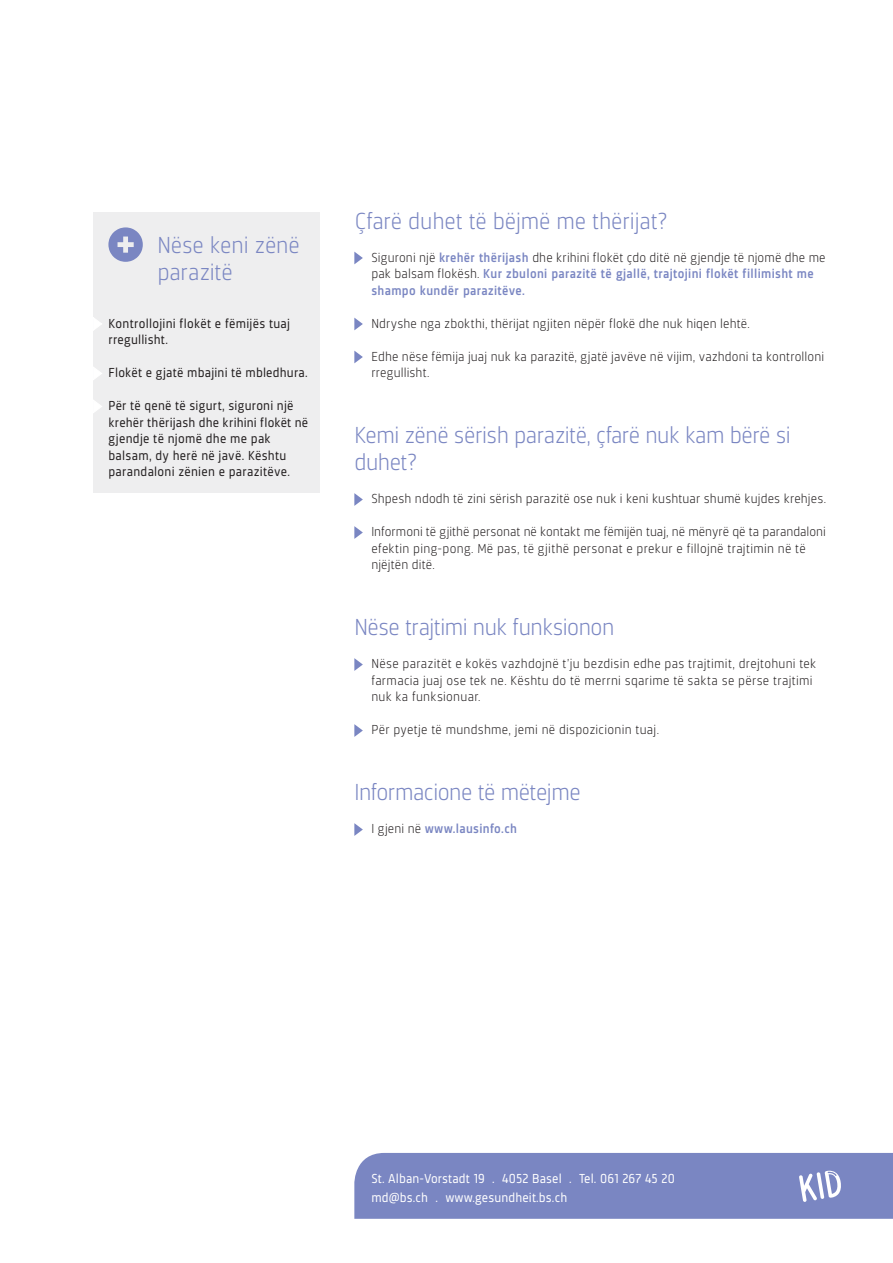
<style>
.page{position:relative;width:893px;height:1263px;background:#fff}
.page>*{position:absolute;margin:0;border:0;box-sizing:border-box;transform-origin:0 0}
.t1{font:300 24px/27px "Sinews Sans Pro";letter-spacing:-.02em;color:#7a86c2}
.t2{font:300 13.5px/16.5px "Sinews Sans Pro";letter-spacing:.015em;color:#231f20}
.t3{font:13.5px/16.5px "Sinews Sans Pro";letter-spacing:.02em;color:#231f20}
.t4{font:500 13.5px/16.5px "Sinews Sans Pro";letter-spacing:.025em;color:#7a86c2}
.t5{font:13.5px/18.8px "Sinews Sans Pro";letter-spacing:.01em;color:#fff}
.s1{font-weight:300;color:#231f20}
</style>
<div class="page">
<svg style="left:354px;top:252px;width:9px;height:12px"></svg>
<svg style="left:354px;top:318px;width:9px;height:12px"></svg>
<svg style="left:354px;top:351px;width:9px;height:12px"></svg>
<svg style="left:354px;top:493px;width:9px;height:13px"></svg>
<svg style="left:354px;top:526px;width:9px;height:13px"></svg>
<svg style="left:354px;top:658px;width:9px;height:13px"></svg>
<svg style="left:354px;top:724px;width:9px;height:13px"></svg>
<svg style="left:354px;top:823px;width:9px;height:13px"></svg>
<div style="left:354px;top:1153px;width:539px;height:66px;background:#7a86c2"></div>
<div style="left:94px;top:212px;width:226px;height:281px;background:#eeeeef"></div>
<svg style="left:108px;top:227px;width:35px;height:35px"></svg>
<svg style="left:93px;top:316px;width:9px;height:16px"></svg>
<svg style="left:93px;top:366px;width:9px;height:15px"></svg>
<svg style="left:93px;top:399px;width:9px;height:15px"></svg>
<h1 class="t1" style="left:157px;top:231px;width:144px">Nëse keni zënë parazitë</h1>
<p class="t3" style="left:108px;top:315px;width:183px">Kontrollojini flokët e fëmijës tuaj rregullisht.</p>
<p class="t3" style="left:108px;top:365px;width:201px">Flokët e gjatë mbajini të mbledhura.</p>
<p class="t3" style="left:108px;top:398px;width:201px">Për të qenë të sigurt, siguroni një krehër thërijash dhe krihini flokët në gjendje të njomë dhe me pak balsam, dy herë në javë. Kështu parandaloni zënien e parazitëve.</p>
<h1 class="t1" style="left:354px;top:207px;width:315px">Çfarë duhet të bëjmë me thërijat?</h1>
<p class="t4" style="left:371px;top:249px;width:456px"><span class="s1">Siguroni një</span> krehër thërijash <span class="s1">dhe krihini flokët çdo ditë në gjendje të njomë dhe me pak balsam flokësh.</span> Kur zbuloni parazitë të gjallë, trajtojini flokët fillimisht me shampo kundër parazitëve.</p>
<p class="t2" style="left:371px;top:315px;width:380px">Ndryshe nga zbokthi, thërijat ngjiten nëpër flokë dhe nuk hiqen lehtë.</p>
<p class="t2" style="left:371px;top:348px;width:454px">Edhe nëse fëmija juaj nuk ka parazitë, gjatë javëve në vijim, vazhdoni ta kontrolloni rregullisht.</p>
<h1 class="t1" style="left:354px;top:422px;width:438px">Kemi zënë sërish parazitë, çfarë nuk kam bërë si duhet?</h1>
<p class="t2" style="left:371px;top:491px;width:456px">Shpesh ndodh të zini sërish parazitë ose nuk i keni kushtuar shumë kujdes krehjes.</p>
<p class="t2" style="left:371px;top:524px;width:456px">Informoni të gjithë personat në kontakt me fëmijën tuaj, në mënyrë që ta parandaloni efektin ping-pong. Më pas, të gjithë personat e prekur e fillojnë trajtimin në të njëjtën ditë.</p>
<h1 class="t1" style="left:354px;top:614px;width:261px">Nëse trajtimi nuk funksionon</h1>
<p class="t2" style="left:371px;top:656px;width:446px">Nëse parazitët e kokës vazhdojnë t’ju bezdisin edhe pas trajtimit, drejtohuni tek farmacia juaj ose tek ne. Kështu do të merrni sqarime të sakta se përse trajtimi nuk ka funksionuar.</p>
<p class="t2" style="left:371px;top:722px;width:289px">Për pyetje të mundshme, jemi në dispozicionin tuaj.</p>
<h1 class="t1" style="left:354px;top:779px;width:228px">Informacione të mëtejme</h1>
<p class="t4" style="left:371px;top:821px;width:147px"><span class="s1">I gjeni në</span> www.lausinfo.ch</p>
<p class="t5" style="left:371px;top:1169px;width:305px">St. Alban-Vorstadt 19 . 4052 Basel . Tel. 061 267 45 20 md@bs.ch . www.gesundheit.bs.ch</p>
</div>
